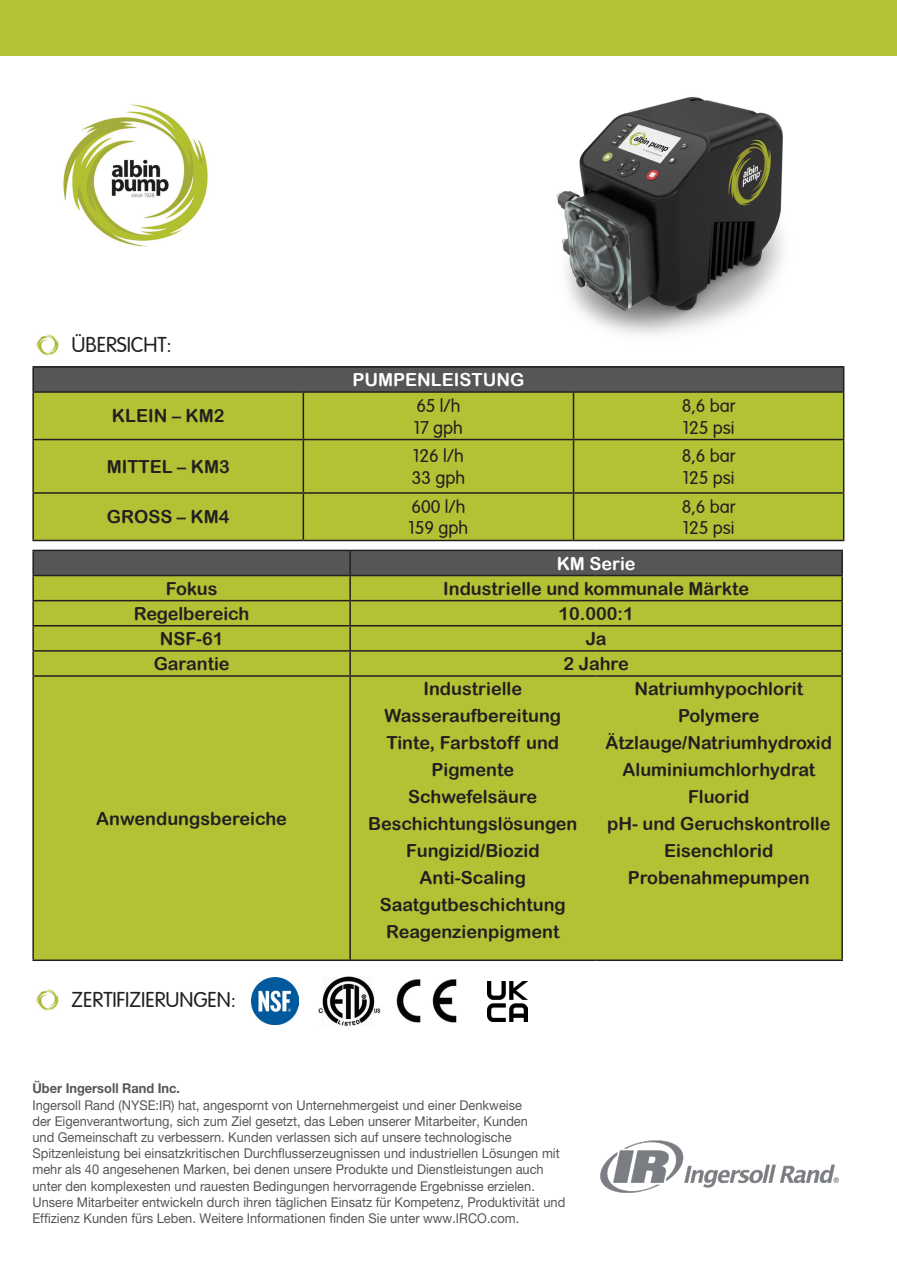
<style>
.page{position:relative;width:897px;height:1264px;background:#fff}
.page>*{position:absolute;margin:0;border:0;box-sizing:border-box;transform-origin:0 0}
.t1{font:21px "Arial Rounded";color:#231f20}
.t2{font:18px/27px "Arial Rounded MT Bold";color:#231f20;text-align:center}
.t3{font:18px/21.6px "Arial Rounded";color:#231f20}
.t4{font:18px "Arial Rounded MT Bold";color:#fff}
.t5{font:13.5px/16.2px "Helvetica Neue LT Pro";color:#555658;scale:.95 1}
.t6{font:700 13.5px "Helvetica Neue LT Pro";color:#555658;scale:.95 1}
</style>
<div class="page">
<img style="left:63px;top:104px;width:145px;height:143px">
<div style="left:0;top:0;width:896px;height:55px;background:#b3c135"></div>
<div style="left:33px;top:367px;width:810px;height:25px;background:#555658"></div>
<div style="left:34px;top:393px;width:808px;height:147px;background:#b3c135"></div>
<hr style="left:32px;top:366px;width:271px;height:2px;background:#231f20">
<hr style="left:32px;top:368px;width:2px;height:23px;background:#231f20">
<hr style="left:303px;top:366px;width:270px;height:2px;background:#231f20">
<hr style="left:573px;top:366px;width:271px;height:2px;background:#231f20">
<hr style="left:842px;top:368px;width:2px;height:23px;background:#231f20">
<hr style="left:32px;top:391px;width:271px;height:2px;background:#231f20">
<hr style="left:32px;top:393px;width:2px;height:46px;background:#231f20">
<hr style="left:303px;top:391px;width:270px;height:2px;background:#231f20">
<hr style="left:302px;top:393px;width:2px;height:46px;background:#231f20">
<hr style="left:573px;top:391px;width:271px;height:2px;background:#231f20">
<hr style="left:572px;top:393px;width:2px;height:46px;background:#231f20">
<hr style="left:842px;top:393px;width:2px;height:46px;background:#231f20">
<hr style="left:32px;top:439px;width:271px;height:1px;background:#231f20">
<hr style="left:32px;top:440px;width:2px;height:52px;background:#231f20">
<hr style="left:303px;top:439px;width:270px;height:1px;background:#231f20">
<hr style="left:302px;top:440px;width:2px;height:52px;background:#231f20">
<hr style="left:573px;top:439px;width:271px;height:1px;background:#231f20">
<hr style="left:572px;top:440px;width:2px;height:52px;background:#231f20">
<hr style="left:842px;top:440px;width:2px;height:52px;background:#231f20">
<hr style="left:32px;top:492px;width:271px;height:2px;background:#231f20">
<hr style="left:32px;top:494px;width:2px;height:46px;background:#231f20">
<hr style="left:303px;top:492px;width:270px;height:2px;background:#231f20">
<hr style="left:302px;top:494px;width:2px;height:46px;background:#231f20">
<hr style="left:573px;top:492px;width:271px;height:2px;background:#231f20">
<hr style="left:572px;top:494px;width:2px;height:46px;background:#231f20">
<hr style="left:842px;top:494px;width:2px;height:46px;background:#231f20">
<hr style="left:32px;top:540px;width:271px;height:1px;background:#231f20">
<hr style="left:303px;top:540px;width:270px;height:1px;background:#231f20">
<hr style="left:573px;top:540px;width:271px;height:1px;background:#231f20">
<div style="left:34px;top:677px;width:807px;height:282px;background:#b3c135"></div>
<hr style="left:32px;top:549px;width:318px;height:2px;background:#231f20">
<hr style="left:32px;top:551px;width:2px;height:24px;background:#231f20">
<hr style="left:350px;top:549px;width:245px;height:2px;background:#231f20">
<hr style="left:595px;top:549px;width:247px;height:2px;background:#231f20">
<hr style="left:32px;top:575px;width:318px;height:1px;background:#231f20">
<hr style="left:32px;top:576px;width:2px;height:24px;background:#231f20">
<hr style="left:32px;top:600px;width:318px;height:1px;background:#231f20">
<hr style="left:32px;top:601px;width:2px;height:24px;background:#231f20">
<hr style="left:32px;top:625px;width:318px;height:1px;background:#231f20">
<hr style="left:32px;top:626px;width:2px;height:24px;background:#231f20">
<hr style="left:32px;top:650px;width:318px;height:1px;background:#231f20">
<hr style="left:32px;top:651px;width:2px;height:24px;background:#231f20">
<svg style="left:33px;top:550px;width:809px;height:125px;background:#98a33a"></svg>
<hr style="left:32px;top:675px;width:318px;height:2px;background:#231f20">
<hr style="left:32px;top:677px;width:2px;height:282px;background:#231f20">
<hr style="left:32px;top:959px;width:318px;height:2px;background:#231f20">
<hr style="left:350px;top:675px;width:245px;height:2px;background:#231f20">
<hr style="left:349px;top:677px;width:2px;height:282px;background:#231f20">
<hr style="left:595px;top:675px;width:247px;height:2px;background:#231f20">
<hr style="left:841px;top:677px;width:1px;height:282px;background:#231f20">
<hr style="left:350px;top:959px;width:245px;height:2px;background:#231f20">
<hr style="left:595px;top:959px;width:247px;height:2px;background:#231f20">
<img style="left:600px;top:1140px;width:239px;height:53px">
<img style="left:36px;top:334px;width:23px;height:22px">
<img style="left:36px;top:989px;width:23px;height:22px">
<img style="left:318px;top:976px;width:139px;height:50px">
<img style="left:252px;top:977px;width:46px;height:47px">
<img style="left:487px;top:981px;width:40px;height:40px">
<img style="left:556px;top:97px;width:227px;height:238px">
<p class="t1" style="left:71px;top:330px;width:101px">ÜBERSICHT:</p>
<p class="t4" style="left:352px;top:369px;width:173px">PUMPENLEISTUNG</p>
<p class="t2" style="left:112px;top:402px;width:114px">KLEIN – KM2</p>
<p class="t3" style="left:414px;top:393px;width:50px">65 l/h<br>17 gph</p>
<p class="t3" style="left:681px;top:393px;width:55px">8,6 bar</p>
<p class="t3" style="left:682px;top:415px;width:53px">125 psi</p>
<p class="t2" style="left:107px;top:453px;width:125px">MITTEL – KM3</p>
<p class="t2" style="left:107px;top:503px;width:124px">GROSS – KM4</p>
<p class="t3" style="left:413px;top:444px;width:52px">126 l/h</p>
<p class="t3" style="left:412px;top:465px;width:55px">33 gph</p>
<p class="t3" style="left:411px;top:494px;width:55px">600 l/h</p>
<p class="t3" style="left:408px;top:516px;width:61px">159 gph</p>
<p class="t4" style="left:556px;top:552px;width:80px">KM Serie</p>
<p class="t3" style="left:681px;top:444px;width:55px">8,6 bar</p>
<p class="t3" style="left:682px;top:465px;width:53px">125 psi</p>
<p class="t3" style="left:681px;top:494px;width:55px">8,6 bar</p>
<p class="t3" style="left:682px;top:516px;width:53px">125 psi</p>
<p class="t2" style="left:166px;top:574px;width:53px">Fokus</p>
<p class="t2" style="left:443px;top:574px;width:307px">Industrielle und kommunale Märkte</p>
<p class="t2" style="left:134px;top:599px;width:117px">Regelbereich</p>
<p class="t2" style="left:558px;top:599px;width:77px">10.000:1</p>
<p class="t2" style="left:160px;top:625px;width:65px">NSF-61</p>
<p class="t2" style="left:585px;top:625px;width:23px">Ja</p>
<p class="t2" style="left:154px;top:650px;width:77px">Garantie</p>
<p class="t2" style="left:563px;top:650px;width:67px">2 Jahre</p>
<p class="t2" style="left:96px;top:804px;width:192px">Anwendungsbereiche</p>
<p class="t1" style="left:71px;top:984px;width:166px">ZERTIFIZIERUNGEN:</p>
<p class="t2" style="left:384px;top:675px;width:178px">Industrielle<br>Wasseraufbereitung</p>
<p class="t2" style="left:386px;top:729px;width:174px">Tinte, Farbstoff und<br>Pigmente</p>
<p class="t2" style="left:408px;top:783px;width:131px">Schwefelsäure</p>
<p class="t2" style="left:368px;top:810px;width:211px">Beschichtungslösungen</p>
<p class="t2" style="left:406px;top:837px;width:135px">Fungizid/Biozid</p>
<p class="t2" style="left:419px;top:864px;width:108px">Anti-Scaling</p>
<p class="t2" style="left:379px;top:891px;width:188px">Saatgutbeschichtung</p>
<p class="t2" style="left:386px;top:918px;width:175px">Reagenzienpigment</p>
<p class="t6" style="left:32px;top:1080px;width:157px">Über Ingersoll Rand Inc.</p>
<p class="t5" style="left:32px;top:1096px;width:562px">Ingersoll Rand (NYSE:IR) hat, angespornt von Unternehmergeist und einer Denkweise<br>der Eigenverantwortung, sich zum Ziel gesetzt, das Leben unserer Mitarbeiter, Kunden<br>und Gemeinschaft zu verbessern. Kunden verlassen sich auf unsere technologische Spitzenleistung bei einsatzkritischen Durchflusserzeugnissen und industriellen Lösungen mit mehr als 40 angesehenen Marken, bei denen unsere Produkte und Dienstleistungen auch unter den komplexesten und rauesten Bedingungen hervorragende Ergebnisse erzielen.<br>Unsere Mitarbeiter entwickeln durch ihren täglichen Einsatz für Kompetenz, Produktivität und Effizienz Kunden fürs Leben. Weitere Informationen finden Sie unter www.IRCO.com.</p>
<p class="t2" style="left:634px;top:675px;width:170px">Natriumhypochlorit</p>
<p class="t2" style="left:678px;top:702px;width:83px">Polymere</p>
<p class="t2" style="left:605px;top:729px;width:228px">Ätzlauge/Natriumhydroxid</p>
<p class="t2" style="left:622px;top:756px;width:194px">Aluminiumchlorhydrat</p>
<p class="t2" style="left:688px;top:783px;width:63px">Fluorid</p>
<p class="t2" style="left:607px;top:810px;width:225px">pH- und Geruchskontrolle</p>
<p class="t2" style="left:664px;top:837px;width:111px">Eisenchlorid</p>
<p class="t2" style="left:628px;top:864px;width:183px">Probenahmepumpen</p>
</div>
